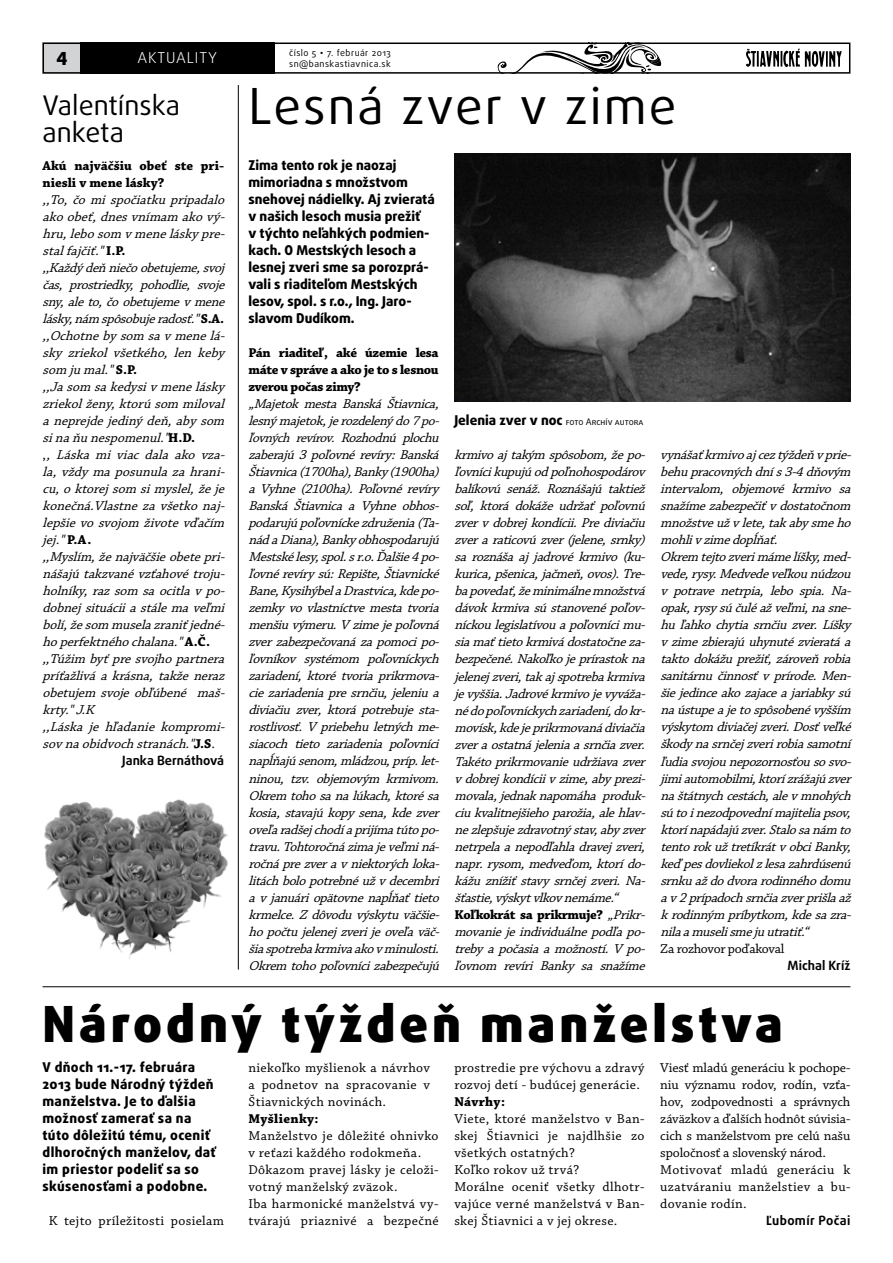
<style>
.page{position:relative;width:893px;height:1263px;background:#fff}
.page>*{position:absolute;margin:0;border:0;box-sizing:border-box;transform-origin:0 0}
.t1{font:900 49.8px "Daxline Pro";letter-spacing:.08em;color:#000}
.t2{font:49.8px "Daxline Pro";letter-spacing:.04em;color:#000}
.t3{font:27px/27px "Daxline Pro";color:#000}
.t4{font:900 18px "Daxline Pro";color:#000}
.t5{font:300 15px "Daxline Pro";letter-spacing:.06em;color:#fff}
.t6{font:italic 13.5px/17px "Chaparral Pro Capt";letter-spacing:-.03em;color:#000;text-align:justify}
.t7{font:italic 13.5px/17px "Chaparral Pro Capt";letter-spacing:-.01em;color:#000}
.t8{font:13.5px/17px "Chaparral Pro Capt";letter-spacing:.025em;color:#000}
.t9{font:13.5px/17px "Chaparral Pro Capt";letter-spacing:-.01em;color:#000}
.t10{font:800 13.5px/17px "Daxline Pro";color:#000}
.t11{font:800 13.5px/17px "Daxline Pro";letter-spacing:.025em;color:#000}
.t12{font:700 13.5px/17px "Chaparral Pro";letter-spacing:-.02em;color:#000;text-align:justify}
.t13{font:700 13.5px/17px "Chaparral Pro";color:#000}
.t14{font:italic 13.5px "Chaparral Pro";color:#000}
.t15{font:13.5px "Chaparral Pro Capt";letter-spacing:-.025em;color:#000}
.t16{font:700 13.5px "Chaparral Pro";letter-spacing:.025em;color:#000}
.t17{font:700 12.75px "Daxline Pro";color:#000}
.t18{font:700 12.75px "Daxline Pro";letter-spacing:.025em;color:#000}
.t19{font:9px "Daxline Pro";letter-spacing:.045em;color:#000}
.t20{font:9px "Daxline Pro";color:#000}
.s1{font-family:"Gill Sans MT Pro"}
.s2{font-family:"Chaparral Pro";font-weight:700;font-style:normal}
.s3{font-style:normal}
.s4{font-family:"Chaparral Pro"}
.s5{font-family:"Chaparral Pro Capt"}
.s6{font-weight:800;font-size:13.5px}
.s7{font-family:"Chaparral Pro Capt";font-weight:400;font-style:italic}
</style>
<div class="page">
<div style="left:43px;top:43px;width:46px;height:31px;background:#d1d3d4"></div>
<svg style="left:497px;top:46px;width:165px;height:25px"></svg>
<div style="left:43px;top:43px;width:807px;height:31px;border:2px solid #000"></div>
<div style="left:80px;top:43px;width:194px;height:31px;background:#000"></div>
<svg style="left:746px;top:49px;width:96px;height:18px"></svg>
<hr style="left:238px;top:85px;width:1px;height:884px;background:#000">
<hr style="left:43px;top:986px;width:807px;height:1px;background:#000">
<img style="left:454px;top:153px;width:396px;height:248px">
<img style="left:44px;top:799px;width:184px;height:160px">
<h3 class="t4" style="left:56px;top:46px;width:12px">4</h3>
<p class="t19" style="left:289px;top:47px;width:103px">číslo 5 <span class="s1">•</span> 7. február 2013</p>
<p class="t5" style="left:137px;top:48px;width:81px">AKTUALITY</p>
<p class="t19" style="left:289px;top:58px;width:103px">sn@banskastiavnica.sk</p>
<h2 class="t3" style="left:43px;top:92px;width:139px">Valentínska anketa</h2>
<p class="t13" style="left:43px;top:158px;width:183px">Akú najväčšiu obeť ste pri&shy;niesli v mene lásky?</p>
<p class="t7" style="left:43px;top:192px;width:188px">,,To,čomispočiatkupripadalo akoobeť,dnesvnímam akový&shy;hru,lebosom vmeneláskypre&shy;stalfajčiť."<span class="s2">I . P. </span>,,Každýdeňniečoobetujeme,svoj čas, prostriedky, pohodlie, svoje sny,aleto,čoobetujemevmene lásky,nám spôsobujeradosť." <span class="s2">S . A . </span>,,Ochotnebysom savmenelá&shy;sky zriekol všetkého, len keby som jumal."<span class="s2">S . P.<br></span>,,Jasom sakedysivmenelásky zriekolženy,ktorúsom miloval aneprej dej edinýdeň,abysom sinaňunespomenul."<span class="s2">H . D .<br></span><span class="s3">,</span> , Láska mi viac dala ako vza&shy;la,vždymaposunulazahrani&shy;cu,oktorej som simyslel,žeje konečná.Vlastnezavšetkonaj - lepšievosvoj om životevďačím jej."<span class="s2">P.A. </span>,,Myslím,ženajväčšieobetepri&shy;nášajútakzvanévzťahovétroju&shy;holníky,razsom saocitlavpo&shy;dobnej situáciiastálemaveľmi bolí,žesom muselazraniťjedné&shy;hoperfektnéhochalana."<span class="s2">A . Č . </span>,,Túžim byťpresvojhopartnera príťažlivá a krásna, takže neraz obetujem svoje obľúbené maš&shy;krty."J.K<br>,,Láska je hľadanie kompromi&shy;sovnaobidvochstranách."<span class="s2">J . S</span> <span class="s3">.</span></p>
<p class="t17" style="left:122px;top:752px;width:103px">Janka Bernáthová</p>
<h1 class="t2" style="left:248px;top:73px;width:429px">Lesná zver v zime</h1>
<p class="t10" style="left:248px;top:157px;width:188px">Zima tento rok je naozaj mimoriadna s množstvom snehovej nádielky. Aj zvieratá v našich lesoch musia prežiť<br>v týchto neľahkých podmien&shy;kach. O Mestských lesoch a lesnej zveri sme sa porozprá&shy;vali s riaditeľom Mestských lesov, spol. s r.o., Ing. Jaro&shy;slavom Dudíkom.</p>
<p class="t12" style="left:248px;top:345px;width:192px">Pán riaditeľ, aké územie lesa máte v správe a ako je to s lesnou zverou počas zimy?</p>
<p class="t6" style="left:248px;top:396px;width:196px">„Majetok mesta Banská Štiavnica, lesnýmajetok,jerozdelenýdo<span class="s4">7po-</span></p>
<p class="t14" style="left:248px;top:430px;width:196px">ľovných revírov. <span class="s5">Rozhodnú plochu</span></p>
<p class="t6" style="left:248px;top:447px;width:196px">zaberajú3poľovnérevíry:Banská Štiavnica(1700ha),Banky(1900ha) a Vyhne (2100ha). Poľovné revíry Banská Štiavnica a Vyhne obhos&shy;podarujúpoľovníckezdruženia(Ta&shy;nádaDiana),Bankyobhospodarujú Mestskélesy,spol.sr.o.Ďalšie4po&shy;ľovnérevírysú:Repište,Štiavnické Bane,KysihýbelaDrastvica,kdepo&shy;zemkyvovlastníctvemestatvoria menšiuvýmeru.Vzimejepoľovná zverzabezpečovanázapomocipo&shy;ľovníkov systémom poľovníckych zariadení, ktoré tvoria prikrmova&shy;ciezariadeniapresrnčiu,jeleniua diviačiu zver, ktorá potrebuj e sta&shy;rostlivosť.Vpriebehuletnýchme&shy;siacoch tieto zariadenia poľovníci napĺňajúsenom,mládzou,príp.let&shy;ninou, tzv. objemovým krmivom.<br>Okrem tohosanalúkach,ktorésa kosia,stavajúkopysena,kdezver oveľaradšej chodíaprijímatútopo&shy;travu.Tohtoročnázimajeveľminá&shy;ročnáprezveravniektorýchloka&shy;litáchbolopotrebnéužvdecembri avjanuáriopätovnenapĺňaťtieto krmelce.Zdôvoduvýskytuväčšie&shy;hopočtujelenej zverijeoveľaväč&shy;šiaspotrebakrmivaakovminulosti.<br>Okrem tohopoľovnícizabezpečujú</p>
<p class="t6" style="left:454px;top:447px;width:196px">krmivoaj takým spôsobom,žepo&shy;ľovnícikupujúodpoľnohospodárov balíkovú senáž. Roznášajú taktiež soľ, ktorá dokáže udržať poľovnú zvervdobrej kondícii.Prediviačiu zveraraticovúzver(jelene,srnky) sa roznáša aj jadrové krmivo (ku&shy;kurica,pšenica,jačmeň,ovos).Tre&shy;bapovedať,žeminimálnemnožstvá dávokkrmivasústanovenépoľov&shy;níckoulegislatívouapoľovnícimu&shy;siamaťtietokrmivádostatočneza&shy;bezpečené.Nakoľkojeprírastokna jelenej zveri,takaj spotrebakrmiva j evyššia.Jadrovékrmivoj evyváža&shy;nédopoľovníckychzariadení,dokr&shy;movísk,kdejeprikrmovanádiviačia zveraostatnájeleniaasrnčiazver.<br>Takétoprikrmovanieudržiavazver vdobrej kondíciivzime,abyprezi&shy;movala,jednaknapomáha produk&shy;ciukvalitnej šiehoparožia,alehlav&shy;nezlepšuj ezdravotnýstav,abyzver netrpelaanepodľahladravej zveri, napr.rysom,medveďom,ktorído&shy;kážuznížiťstavysrnčej zveri.Na&shy;šťastie,výskytvlkovnemáme.“</p>
<p class="t20" style="left:454px;top:416px;width:191px"><span class="s6">Jelenia zver v noc</span> foto Archív autora</p>
<p class="t12" style="left:454px;top:906px;width:196px">Koľkokrát sa prikrmuje? <span class="s7">„Prikr-</span></p>
<p class="t6" style="left:454px;top:923px;width:196px">movaniejeindividuálnepodľapo&shy;trebyapočasiaamožností.Vpo&shy;ľovnom revíri Banky sa snažíme</p>
<p class="t6" style="left:660px;top:447px;width:196px;text-align:left">vynášaťkrmivoaj ceztýždeňvprie&shy;behupracovnýchdnís3-4dňovým intervalom, objemové krmivo sa snažímezabezpečiťvdostatočnom množstveužvlete,takabysmeho mohlivzimedopĺňať.<br>Okrem tejtozverimámelíšky,med&shy;vede,rysy.Medvedeveľkounúdzou v potrave netrpia, lebo spia. Na&shy;opak,rysysúčuléažveľmi,nasne&shy;huľahkochytiasrnčiuzver.Líšky vzimezbierajúuhynutézvieratáa taktodokážuprežiť,zároveňrobia sanitárnučinnosťvprírode.Men&shy;šiejedinceakozajaceajariabkysú naústupeaj etospôsobenévyšším výskytom diviačej zveri.Dosťveľké škodynasrnčej zverirobiasamotní ľudiasvojounepozornosťousosvo&shy;jimiautomobilmi,ktorízrážajúzver naštátnychcestách,alevmnohých sútoinezodpovednímajiteliapsov, ktorínapádajúzver.Stalosanám to tentorokužtretíkrátvobciBanky, keďpesdovliekolzlesazahrdúsenú srnkuaždodvorarodinnéhodomu av2prípadochsrnčiazverprišlaaž krodinným príbytkom,kdesazra&shy;nilaamuselismejuutratiť.“</p>
<p class="t15" style="left:660px;top:941px;width:125px">Za rozhovor poďakoval</p>
<p class="t17" style="left:788px;top:956px;width:64px">Michal Kríž</p>
<h1 class="t1" style="left:43px;top:991px;width:742px">Národný týždeň manželstva</h1>
<p class="t11" style="left:43px;top:1058px;width:175px">V dňoch 11.-17. februára<br>2013 bude Národný týždeň manželstva. Je to ďalšia možnosť zamerať sa na túto dôležitú tému, oceniť dlhoročných manželov, dať im priestor podeliť sa so skúsenosťami a podobne.</p>
<p class="t8" style="left:49px;top:1212px;width:177px">K tejto príležitosti posielam</p>
<p class="t8" style="left:248px;top:1059px;width:183px;text-align:justify">niekoľko myšlienok a návrhov a podnetov na spracovanie v Štiavnických novinách.</p>
<p class="t16" style="left:248px;top:1110px;width:72px">Myšlienky:</p>
<p class="t8" style="left:248px;top:1127px;width:192px">Manželstvo je dôležité ohnivko v reťazi každého rodokmeňa.<br>Dôkazom pravej lásky je celoži&shy;votný manželský zväzok.<br>Iba harmonické manželstvá vy&shy;tvárajú priaznivé a bezpečné</p>
<p class="t8" style="left:454px;top:1059px;width:192px">prostredie pre výchovu a zdravý rozvoj detí - budúcej generácie.</p>
<p class="t12" style="left:454px;top:1093px;width:52px">Návrhy:</p>
<p class="t8" style="left:454px;top:1110px;width:192px">Viete, ktoré manželstvo v Ban&shy;skej Štiavnici je najdlhšie zo všetkých ostatných?<br>Koľko rokov už trvá?<br>Morálne oceniť všetky dlhotr&shy;vajúce verné manželstvá v Ban&shy;skej Štiavnici a v jej okrese.</p>
<p class="t9" style="left:660px;top:1059px;width:192px">Viesť mladú generáciu k pochope&shy;niu významu rodov, rodín, vzťa&shy;hov, zodpovednosti a správnych záväzkov a ďalších hodnôt súvisia&shy;cich s manželstvom pre celú našu spoločnosť a slovenský národ.<br>Motivovať mladú generáciu k uzatváraniu manželstiev a bu&shy;dovanie rodín.</p>
<p class="t18" style="left:766px;top:1212px;width:86px">Ľubomír Počai</p>
</div>
